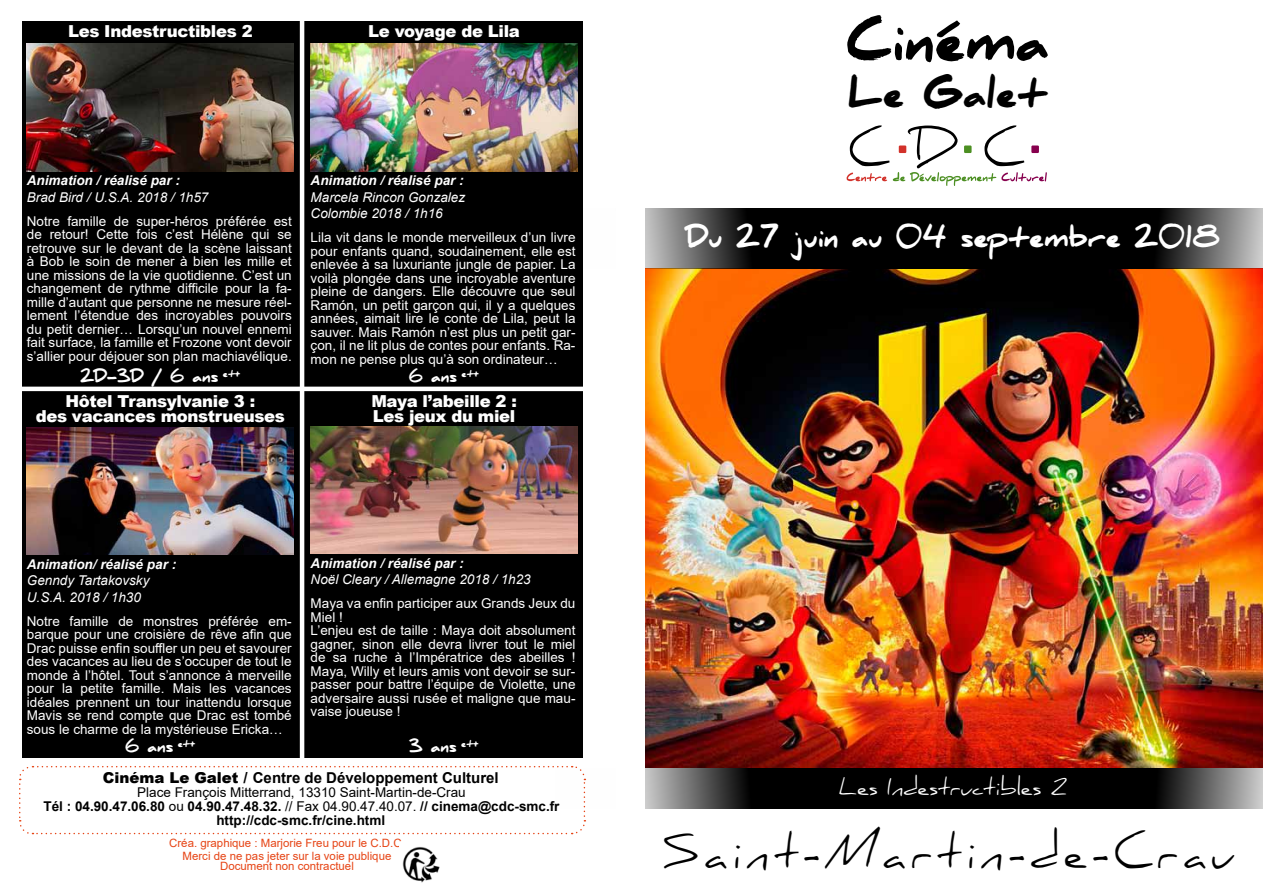
<style>
.page{position:relative;width:1263px;height:893px;background:#fff}
.page>*{position:absolute;margin:0;border:0;box-sizing:border-box;transform-origin:0 0}
.t1{font:900 52.5px "Daniel";color:#000}
.t2{font:45px "Daniel";letter-spacing:.11em;color:#000}
.t3{font:900 36.3px "Daniel";color:#000}
.t4{font:900 25.5px "Daniel";color:#fff}
.t5{font:22.5px "Daniel";color:#fff}
.t6{font:900 16.5px/15px "Arial";letter-spacing:-.02em;color:#fff;text-align:center}
.t7{font:700 15px "Arial";color:#000}
.t8{font:900 15px "Daniel";color:#fff}
.t9{font:13.5px/13.5px "Arial";color:#fff;text-align:justify}
.t10{font:700 13.5px/14.2px "Arial";color:#000;text-align:center}
.t11{font:italic 13.5px/16.5px "Arial";color:#fff}
.t12{font:italic 700 13.5px "Arial";color:#fff}
.t13{font:11.4px/10.2px "Arial";color:#e64415;text-align:center}
.s1{font-weight:900}
.s2{font-weight:400}
</style>
<div class="page">
<img style="left:645px;top:269px;width:618px;height:498px">
<svg style="left:19px;top:766px;width:567px;height:69px"></svg>
<img style="left:402px;top:847px;width:38px;height:36px">
<svg style="left:846px;top:125px;width:201px;height:61px"></svg>
<svg style="left:953px;top:767px;width:310px;height:41px;background:#262323"></svg>
<svg style="left:953px;top:208px;width:310px;height:61px;background:#232222"></svg>
<svg style="left:555px;top:767px;width:398px;height:41px;fill:#000"></svg>
<svg style="left:582px;top:208px;width:371px;height:61px;background:#383737"></svg>
<div style="left:616px;top:106px;width:28px;height:737px;background:#fff"></div>
<div style="left:22px;top:21px;width:560px;height:737px;background:#000"></div>
<hr style="left:300px;top:12px;width:4px;height:750px;background:#fff">
<hr style="left:0;top:387px;width:591px;height:4px;background:#fff">
<img style="left:27px;top:44px;width:267px;height:127px">
<img style="left:27px;top:427px;width:267px;height:128px">
<img style="left:311px;top:44px;width:267px;height:127px">
<img style="left:311px;top:426px;width:267px;height:128px">
<p class="t6" style="left:68px;top:23px;width:186px">Les Indestructibles 2</p>
<p class="t6" style="left:368px;top:23px;width:153px">Le voyage de Lila</p>
<p class="t12" style="left:27px;top:171px;width:155px">Animation / réalisé par :</p>
<p class="t11" style="left:27px;top:189px;width:183px">Brad Bird / U.S.A. 2018 / 1h57</p>
<p class="t9" style="left:27px;top:214px;width:266px">Notre famille de super-héros préférée est de retour! Cette fois c’est Hélène qui se retrouve sur le devant de la scène laissant à Bob le soin de mener à bien les mille et une missions de la vie quotidienne. C’est un changement de rythme difficile pour la fa&shy;mille d’autant que personne ne mesure réel&shy;lement l’étendue des incroyables pouvoirs du petit dernier… Lorsqu’un nouvel ennemi fait surface, la famille et Frozone vont devoir s’allier pour déjouer son plan machiavélique.</p>
<p class="t8" style="left:80px;top:368px;width:162px">2D-3D / 6 ans <sup>et+</sup></p>
<p class="t12" style="left:311px;top:171px;width:155px">Animation / réalisé par :</p>
<p class="t11" style="left:311px;top:189px;width:156px">Marcela Rincon Gonzalez<br>Colombie 2018 / 1h16</p>
<p class="t9" style="left:311px;top:231px;width:266px">Lila vit dans le monde merveilleux d’un livre pour enfants quand, soudainement, elle est enlevée à sa luxuriante jungle de papier. La voilà plongée dans une incroyable aventure pleine de dangers. Elle découvre que seul Ramón, un petit garçon qui, il y a quelques années, aimait lire le conte de Lila, peut la sauver. Mais Ramón n’est plus un petit gar&shy;çon, il ne lit plus de contes pour enfants. Ra&shy;mon ne pense plus qu’à son ordinateur…</p>
<p class="t8" style="left:409px;top:368px;width:72px">6 ans <sup>et+</sup></p>
<p class="t6" style="left:36px;top:393px;width:251px">Hôtel Transylvanie 3 :<br>des vacances monstrueuses</p>
<p class="t6" style="left:371px;top:393px;width:147px;text-align:left">Maya l’abeille 2 :<br>Les jeux du miel</p>
<p class="t12" style="left:27px;top:555px;width:151px">Animation/ réalisé par :</p>
<p class="t11" style="left:27px;top:573px;width:124px">Genndy Tartakovsky<br>U.S.A. 2018 / 1h30</p>
<p class="t9" style="left:27px;top:614px;width:266px">Notre famille de monstres préférée em&shy;barque pour une croisière de rêve afin que Drac puisse enfin souffler un peu et savourer des vacances au lieu de s’occuper de tout le monde à l’hôtel. Tout s’annonce à merveille pour la petite famille. Mais les vacances idéales prennent un tour inattendu lorsque Mavis se rend compte que Drac est tombé sous le charme de la mystérieuse Ericka…</p>
<p class="t8" style="left:125px;top:738px;width:72px">6 ans <sup>et+</sup></p>
<p class="t12" style="left:311px;top:554px;width:155px">Animation / réalisé par :</p>
<p class="t11" style="left:311px;top:571px;width:222px">Noël Cleary / Allemagne 2018 / 1h23</p>
<p class="t9" style="left:311px;top:597px;width:266px;text-align:left">Maya va enfin participer aux Grands Jeux du Miel !<br>L’enjeu est de taille : Maya doit absolument gagner, sinon elle devra livrer tout le miel de sa ruche à l’Impératrice des abeilles !<br>Maya, Willy et leurs amis vont devoir se sur&shy;passer pour battre l’équipe de Violette, une adversaire aussi rusée et maligne que mau&shy;vaise joueuse !</p>
<p class="t8" style="left:409px;top:738px;width:71px">3 ans <sup>et+</sup></p>
<p class="t7" style="left:103px;top:767px;width:397px"><span class="s1">Cinéma Le Galet /</span> Centre de Développement Culturel</p>
<p class="t10" style="left:43px;top:785px;width:517px"><span class="s2">Place François Mitterrand, 13310 Saint-Martin-de-Crau<br></span>Tél : 04.90.47.06.80 <span class="s2">ou</span> 04.90.47.48.32. <span class="s2">// Fax 04.90.47.40.07.</span> // cinema@cdc-smc.fr http://cdc-smc.fr/cine.html</p>
<p class="t13" style="left:183px;top:851px;width:210px">Merci de ne pas jeter sur la voie publique<br>Document non contractuel</p>
<p class="t13" style="left:169px;top:838px;width:237px">Créa. graphique : Marjorie Freu pour le C.D.C.</p>
<h1 class="t1" style="left:846px;top:12px;width:204px">Cinéma</h1>
<h3 class="t3" style="left:848px;top:73px;width:200px">Le Galet</h3>
<h3 class="t4" style="left:687px;top:224px;width:535px">Du 27 juin au 04 septembre 2018</h3>
<h3 class="t5" style="left:839px;top:774px;width:230px">Les Indestructibles 2</h3>
<h2 class="t2" style="left:662px;top:826px;width:573px">Saint-Martin-de-Crau</h2>
</div>
